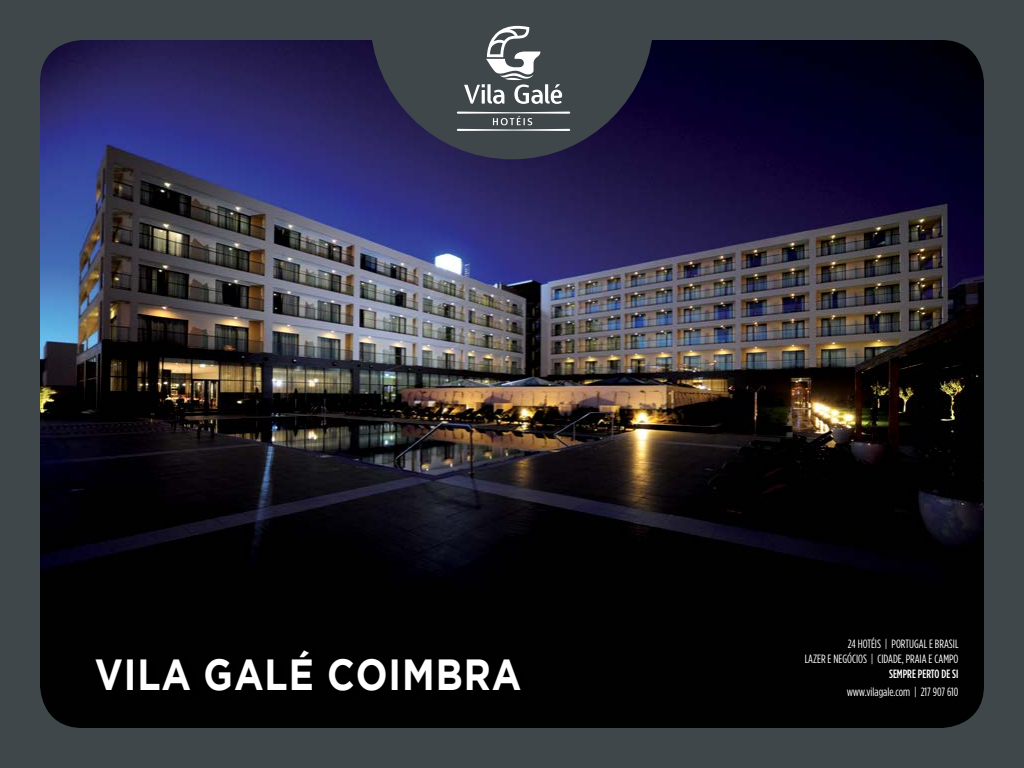
<style>
.page{position:relative;width:1024px;height:768px;background:#3f474a}
.page>*{position:absolute;margin:0;border:0;box-sizing:border-box;transform-origin:0 0}
.t1{font:700 43.4px "Gotham";letter-spacing:.025em;color:#fff;scale:.86 1}
.t2{font:12px/15px "Gotham Condensed";color:#fff;text-align:right}
.t3{font:500 12px "Gotham Condensed";color:#fff}
</style>
<div class="page">
<img style="left:40px;top:40px;width:944px;height:688px">
<div style="left:95px;top:650px;width:435px;height:49px;background:#000"></div>
<svg style="left:370px;top:25px;width:284px;height:134px"></svg>
<svg style="left:464px;top:26px;width:98px;height:78px"></svg>
<svg style="left:456px;top:112px;width:115px;height:19px"></svg>
<h1 class="t1" style="left:95px;top:646px;width:498px">VILA GALÉ COIMBRA</h1>
<p class="t2" style="left:805px;top:636px;width:155px">24 HOTÉIS | PORTUGAL E BRASIL<br>LAZER E NEGÓCIOS | CIDADE, PRAIA E CAMPO</p>
<p class="t3" style="left:889px;top:667px;width:71px">SEMPRE PERTO DE SI</p>
<p class="t2" style="left:847px;top:684px;width:113px">www.vilagale.com | 217 907 610</p>
</div>
